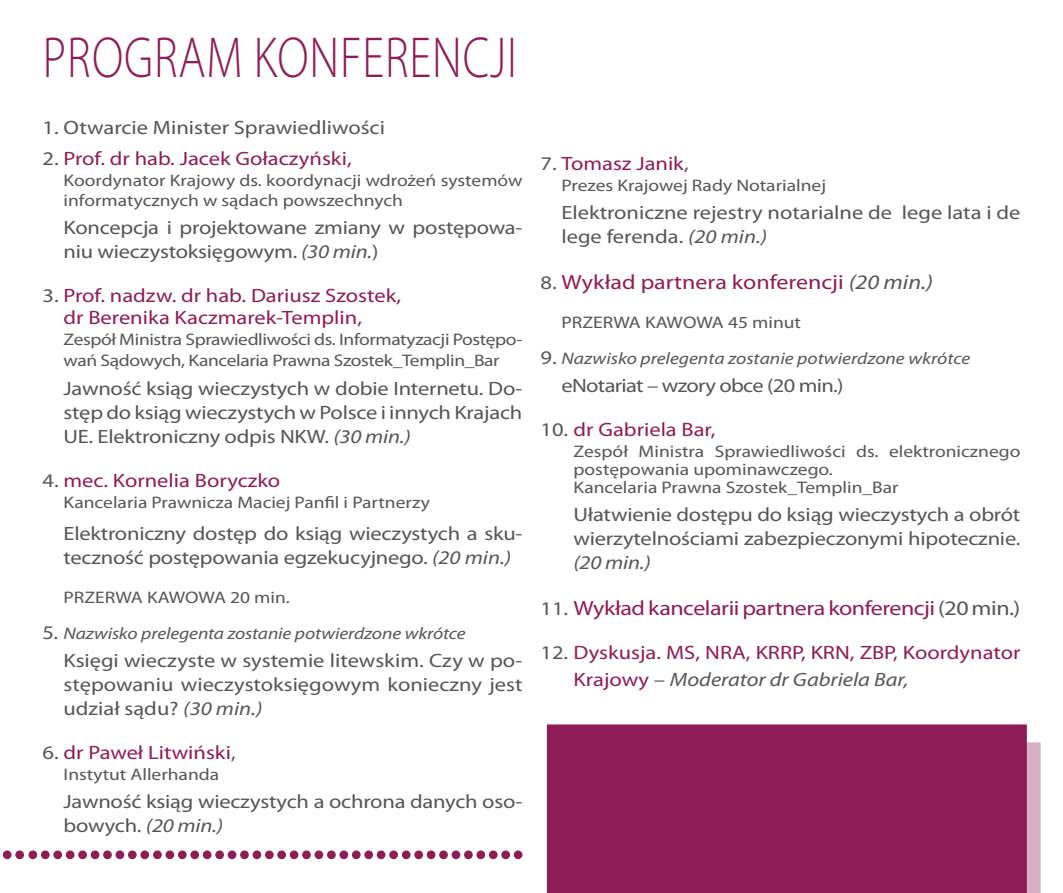
<style>
.page{position:relative;width:1063px;height:893px;background:#fff}
.page>*{position:absolute;margin:0;border:0;box-sizing:border-box;transform-origin:0 0}
.t1{font:300 58.2px "Myriad Pro";letter-spacing:.02em;color:#8e1d57;scale:.8 1}
.t2{font:20.7px "Myriad Pro";letter-spacing:-.02em;color:#8e1d57;scale:1.16 1}
.t3{font:20.7px "Myriad Pro";color:#8e1d57;scale:1.16 1}
.t4{font:19.35px/24px "Myriad Pro";letter-spacing:-.01em;color:#565659;scale:1.16 1}
.t5{font:19.35px/22.5px "Myriad Pro";color:#8e1d57;scale:1.16 1}
.t6{font:19.35px "Myriad Pro";letter-spacing:-.03em;color:#565659;scale:1.16 1}
.t7{font:italic 19.35px "Myriad Pro";color:#565659;scale:1.16 1}
.t8{font:16.8px/18px "Myriad Pro";color:#565659;scale:1.16 1}
.t9{font:16.8px/21px "Myriad Pro";letter-spacing:-.02em;color:#565659;scale:1.16 1}
.t10{font:italic 16.8px "Myriad Pro";letter-spacing:-.005em;color:#565659;scale:1.16 1}
.s1{color:#565659}
.s2{font-style:italic}
.s3{font-style:normal;font-size:19.35px}
.s4{font-size:19.35px;color:#565659}
.s5{font-style:italic;color:#565659}
</style>
<div class="page">
<div style="left:277px;top:850px;width:9px;height:9px;background:#8e1d57;border-radius:50%"></div>
<div style="left:302px;top:850px;width:9px;height:9px;background:#8e1d57;border-radius:50%"></div>
<div style="left:327px;top:850px;width:9px;height:9px;background:#8e1d57;border-radius:50%"></div>
<div style="left:290px;top:850px;width:8px;height:9px;background:#8e1d57;border-radius:50%"></div>
<div style="left:315px;top:850px;width:8px;height:9px;background:#8e1d57;border-radius:50%"></div>
<div style="left:339px;top:850px;width:9px;height:9px;background:#8e1d57;border-radius:50%"></div>
<svg style="left:364px;top:850px;width:9px;height:9px"></svg>
<svg style="left:389px;top:850px;width:9px;height:9px"></svg>
<div style="left:352px;top:850px;width:9px;height:9px;background:#8e1d57;border-radius:50%"></div>
<div style="left:377px;top:850px;width:8px;height:9px;background:#8e1d57;border-radius:50%"></div>
<div style="left:402px;top:850px;width:9px;height:9px;background:#8e1d57;border-radius:50%"></div>
<div style="left:427px;top:850px;width:8px;height:9px;background:#8e1d57;border-radius:50%"></div>
<div style="left:452px;top:850px;width:8px;height:9px;background:#8e1d57;border-radius:50%"></div>
<div style="left:414px;top:850px;width:9px;height:9px;background:#8e1d57;border-radius:50%"></div>
<div style="left:439px;top:850px;width:9px;height:9px;background:#8e1d57;border-radius:50%"></div>
<div style="left:464px;top:850px;width:9px;height:9px;background:#8e1d57;border-radius:50%"></div>
<div style="left:489px;top:850px;width:9px;height:9px;background:#8e1d57;border-radius:50%"></div>
<svg style="left:514px;top:850px;width:8px;height:9px"></svg>
<div style="left:476px;top:850px;width:9px;height:9px;background:#8e1d57;border-radius:50%"></div>
<div style="left:501px;top:850px;width:9px;height:9px;background:#8e1d57;border-radius:50%"></div>
<div style="left:29px;top:850px;width:8px;height:9px;background:#8e1d57;border-radius:50%"></div>
<div style="left:53px;top:850px;width:9px;height:9px;background:#8e1d57;border-radius:50%"></div>
<div style="left:78px;top:850px;width:9px;height:9px;background:#8e1d57;border-radius:50%"></div>
<div style="left:41px;top:850px;width:9px;height:9px;background:#8e1d57;border-radius:50%"></div>
<div style="left:66px;top:850px;width:9px;height:9px;background:#8e1d57;border-radius:50%"></div>
<div style="left:91px;top:850px;width:8px;height:9px;background:#8e1d57;border-radius:50%"></div>
<div style="left:116px;top:850px;width:8px;height:9px;background:#8e1d57;border-radius:50%"></div>
<div style="left:140px;top:850px;width:9px;height:9px;background:#8e1d57;border-radius:50%"></div>
<div style="left:103px;top:850px;width:9px;height:9px;background:#8e1d57;border-radius:50%"></div>
<div style="left:128px;top:850px;width:9px;height:9px;background:#8e1d57;border-radius:50%"></div>
<svg style="left:153px;top:850px;width:9px;height:9px"></svg>
<svg style="left:178px;top:850px;width:9px;height:9px"></svg>
<div style="left:203px;top:850px;width:9px;height:9px;background:#8e1d57;border-radius:50%"></div>
<div style="left:166px;top:850px;width:8px;height:9px;background:#8e1d57;border-radius:50%"></div>
<div style="left:190px;top:850px;width:9px;height:9px;background:#8e1d57;border-radius:50%"></div>
<div style="left:215px;top:850px;width:9px;height:9px;background:#8e1d57;border-radius:50%"></div>
<div style="left:240px;top:850px;width:9px;height:9px;background:#8e1d57;border-radius:50%"></div>
<div style="left:265px;top:850px;width:9px;height:9px;background:#8e1d57;border-radius:50%"></div>
<div style="left:228px;top:850px;width:8px;height:9px;background:#8e1d57;border-radius:50%"></div>
<div style="left:253px;top:850px;width:8px;height:9px;background:#8e1d57;border-radius:50%"></div>
<div style="left:15px;top:850px;width:9px;height:9px;background:#8e1d57;border-radius:50%"></div>
<div style="left:3px;top:850px;width:9px;height:9px;background:#8e1d57;border-radius:50%"></div>
<div style="left:547px;top:724px;width:480px;height:169px;background:#8e1d57"></div>
<div style="left:617px;top:742px;width:424px;height:151px;background:#8e1d57"></div>
<h1 class="t1" style="left:43px;top:22px;width:594px">PROGRAM KONFERENCJI</h1>
<p class="t4" style="left:43px;top:115px;width:297px">1. Otwarcie Minister Sprawiedliwości</p>
<p class="t5" style="left:43px;top:147px;width:268px"><span class="s1">2.</span> Prof. dr hab. Jacek Gołaczyński,</p>
<p class="t8" style="left:64px;top:170px;width:397px;line-height:19.5px">Koordynator Krajowy ds. koordynacji wdrożeń systemów informatycznych w sądach powszechnych</p>
<p class="t4" style="left:64px;top:215px;width:397px">Koncepcja i projektowane zmiany w postępowa&shy;niu wieczystoksięgowym. <span class="s2">(30 min.</span>)</p>
<p class="t5" style="left:64px;top:284px;width:293px;text-indent:-21px"><span class="s1">3.</span> Prof. nadzw. dr hab. Dariusz Szostek, dr Berenika Kaczmarek-Templin,</p>
<p class="t9" style="left:64px;top:329px;width:397px">Zespół Ministra Sprawiedliwości ds. Informatyzacji Postępo&shy;wań Sądowych, Kancelaria Prawna Szostek_Templin_Bar</p>
<p class="t4" style="left:64px;top:376px;width:397px;text-align:justify">Jawność ksiąg wieczystych w dobie Internetu. Do&shy;stęp do ksiąg wieczystych w Polsce i innych Krajach UE. Elektroniczny odpis NKW. <span class="s2">(30 min.)</span></p>
<p class="t5" style="left:43px;top:469px;width:207px"><span class="s1">4.</span> mec. Kornelia Boryczko</p>
<p class="t8" style="left:64px;top:493px;width:317px">Kancelaria Prawnicza Maciej Panfil i Partnerzy</p>
<p class="t4" style="left:64px;top:521px;width:397px">Elektroniczny dostęp do ksiąg wieczystych a sku&shy;teczność postępowania egzekucyjnego. <span class="s2">(20 min.)</span></p>
<p class="t8" style="left:64px;top:589px;width:197px">PRZERWA KAWOWA 20 min.</p>
<p class="t10" style="left:43px;top:623px;width:366px"><span class="s3">5.</span> Nazwisko prelegenta zostanie potwierdzone wkrótce</p>
<p class="t4" style="left:64px;top:648px;width:397px;text-align:justify">Księgi wieczyste w systemie litewskim. Czy w po&shy;stępowaniu wieczystoksięgowym konieczny jest udział sądu? <span class="s2">(30 min.)</span></p>
<p class="t5" style="left:43px;top:741px;width:168px"><span class="s1">6.</span> dr Paweł Litwiński<span class="s1">,</span></p>
<p class="t8" style="left:64px;top:765px;width:136px">Instytut Allerhanda</p>
<p class="t4" style="left:64px;top:790px;width:397px">Jawność ksiąg wieczystych a ochrona danych oso&shy;bowych. <span class="s2">(20 min.)</span></p>
<p class="t5" style="left:540px;top:152px;width:129px"><span class="s1">7.</span> Tomasz Janik<span class="s1">,</span></p>
<p class="t8" style="left:561px;top:176px;width:230px">Prezes Krajowej Rady Notarialnej</p>
<p class="t4" style="left:561px;top:200px;width:397px">Elektroniczne rejestry notarialne de lege lata i de lege ferenda. <span class="s2">(20 min.)</span></p>
<p class="t3" style="left:541px;top:269px;width:340px"><span class="s4">8.</span> Wykład partnera konferencji <span class="s5">(20 min.)</span></p>
<p class="t8" style="left:561px;top:313px;width:208px">PRZERWA KAWOWA 45 minut</p>
<p class="t10" style="left:540px;top:348px;width:372px"><span class="s3">9.</span> Nazwisko prelegenta zostanie potwierdzone wkrótce</p>
<p class="t6" style="left:561px;top:374px;width:245px">eNotariat – wzory obce (20 min.)</p>
<p class="t5" style="left:541px;top:418px;width:152px"><span class="s1">10.</span> dr Gabriela Bar,</p>
<p class="t8" style="left:573px;top:442px;width:387px">Zespół Ministra Sprawiedliwości ds. elektronicznego postępowania upominawczego.<br>Kancelaria Prawna Szostek_Templin_Bar</p>
<p class="t4" style="left:573px;top:502px;width:387px">Ułatwienie dostępu do ksiąg wieczystych a obrót wierzytelnościami zabezpieczonymi hipotecznie.</p>
<p class="t7" style="left:573px;top:551px;width:68px">(20 min.)</p>
<p class="t2" style="left:540px;top:595px;width:415px"><span class="s4">11.</span> Wykład kancelarii partnera konferencji <span class="s1">(20 min.)</span></p>
<p class="t5" style="left:574px;top:639px;width:387px;line-height:27px;text-indent:-33px"><span class="s1">12.</span> Dyskusja. MS, NRA, KRRP, KRN, ZBP, Koordynator<br>Krajowy <span class="s1">–</span> <span class="s5">Moderator dr Gabriela Bar,</span></p>
</div>
